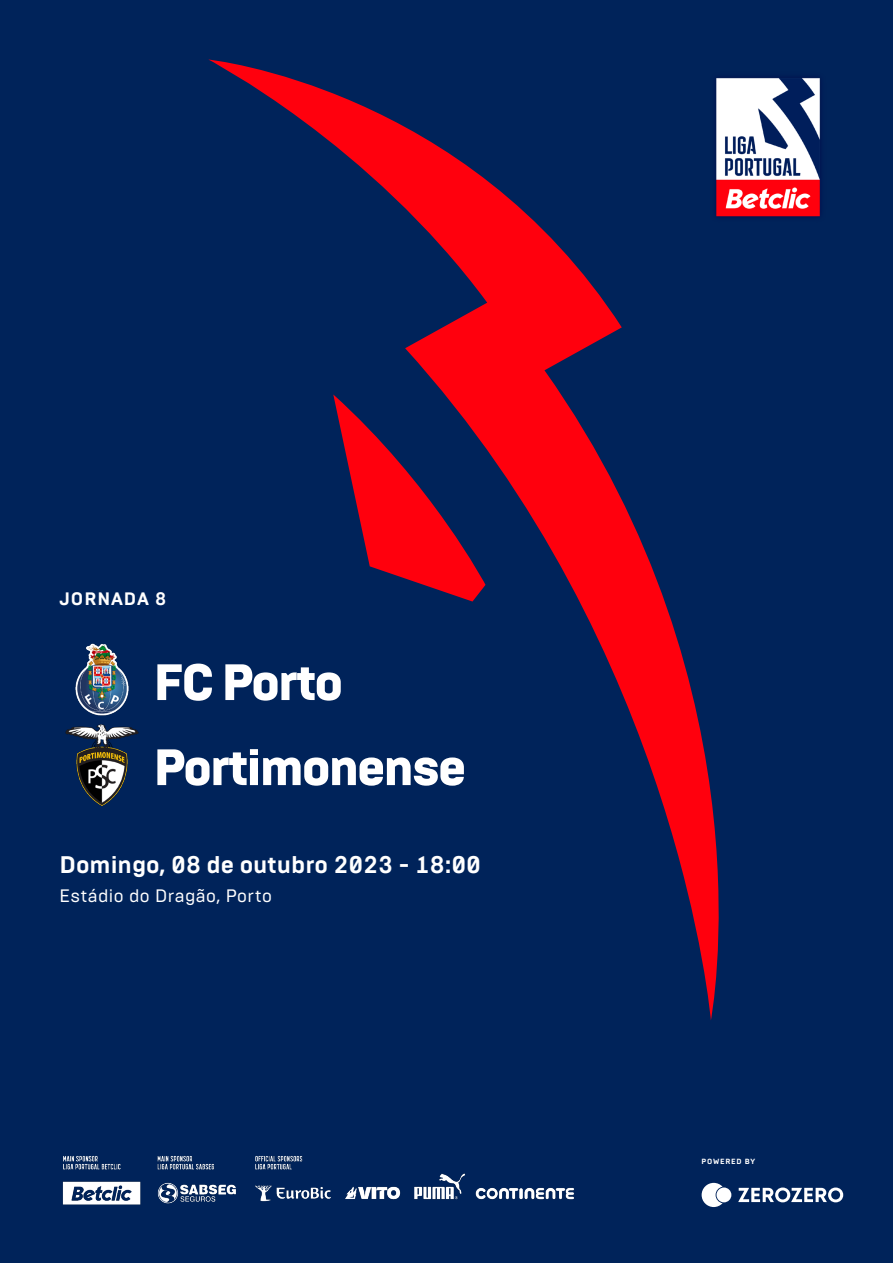
<style>
.page{position:relative;width:893px;height:1263px;background:#00235a}
.page>*{position:absolute;margin:0;border:0;box-sizing:border-box;transform-origin:0 0}
.nome_equipas{font:900 51px "Brutal Type";letter-spacing:-.05em;color:#fff}
.data_jogo{font:700 24px "Brutal Type";color:#fff}
.estadio_jogo{font:18px "Brutal Type";letter-spacing:.025em;color:#fff}
.jogo_fase{font:700 18px "Brutal Type";letter-spacing:.05em;color:#fff}
.legenda_sponsor{font:700 7.5px "Brutal Type";letter-spacing:.1em;color:#fff}
</style>
<div class="page">
<svg style="left:209px;top:60px;width:510px;height:960px"></svg>
<svg style="left:333px;top:394px;width:152px;height:207px"></svg>
<img style="left:75px;top:644px;width:54px;height:71px">
<img style="left:65px;top:724px;width:74px;height:82px">
<img style="left:702px;top:60px;width:119px;height:174px">
<img style="left:62px;top:1156px;width:512px;height:49px">
<svg style="left:738px;top:1187px;width:105px;height:15px"></svg>
<svg style="left:702px;top:1183px;width:20px;height:24px"></svg>
<div style="left:716px;top:1187px;width:15px;height:15px;background:#fff;border-radius:50%"></div>
<p class="jogo_fase" style="left:60px;top:587px;width:108px">JORNADA 8</p>
<p class="nome_equipas" style="left:153px;top:650px;width:192px">FC Porto</p>
<p class="nome_equipas" style="left:153px;top:736px;width:315px">Portimonense</p>
<p class="data_jogo" style="left:60px;top:850px;width:423px">Domingo, 08 de outubro 2023 - 18:00</p>
<p class="estadio_jogo" style="left:60px;top:885px;width:214px">Estádio do Dragão, Porto</p>
<p class="legenda_sponsor" style="left:702px;top:1157px;width:55px">POWERED BY</p>
</div>
